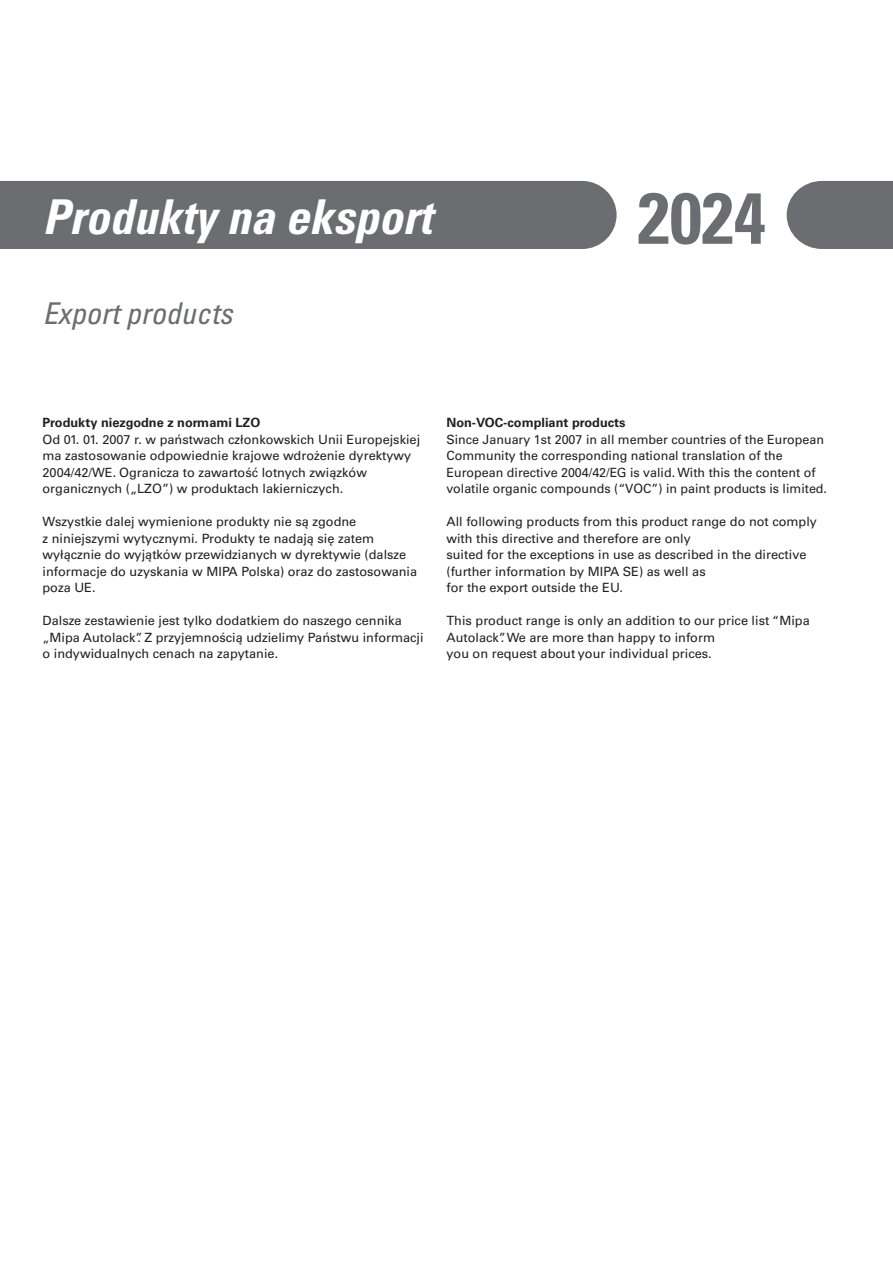
<style>
.page{position:relative;width:893px;height:1263px;background:#fff}
.page>*{position:absolute;margin:0;border:0;box-sizing:border-box;transform-origin:0 0}
.t1{font:72px "Univers LTCYR 67 Bold Cond";color:#6c6d70}
.t2{font:48px "Univers LTCYR 67 Bold Cond Obl";color:#fff}
.t3{font:30px "Univers LTCYR 57 Condensed Obl";color:#6c6d70}
.t4{font:12.75px/16.5px "Univers LT Pro 55 Roman";color:#231f20}
.t5{font:700 12.75px "Univers LT Pro 65";color:#231f20}
</style>
<div class="page">
<div style="left:0;top:181px;width:617px;height:68px;background:#6c6d70"></div>
<svg style="left:787px;top:181px;width:106px;height:68px;background:#767779"></svg>
<h2 class="t2" style="left:43px;top:188px;width:391px">Produkty na eksport</h2>
<h1 class="t1" style="left:638px;top:174px;width:129px">2024</h1>
<h3 class="t3" style="left:43px;top:294px;width:191px">Export products</h3>
<p class="t5" style="left:43px;top:415px;width:219px">Produkty niezgodne z normami LZO</p>
<p class="t4" style="left:43px;top:431px;width:379px">Od 01. 01. 2007 r. w państwach członkowskich Unii Europejskiej ma zastosowanie odpowiednie krajowe wdrożenie dyrektywy 2004/42/WE. Ogranicza to zawartość lotnych związków organicznych („LZO”) w produktach lakierniczych.</p>
<p class="t4" style="left:43px;top:513px;width:376px">Wszystkie dalej wymienione produkty nie są zgodne<br>z niniejszymi wytycznymi. Produkty te nadają się zatem wyłącznie do wyjątków przewidzianych w dyrektywie (dalsze informacje do uzyskania w MIPA Polska) oraz do zastosowania poza UE.</p>
<p class="t4" style="left:43px;top:612px;width:383px">Dalsze zestawienie jest tylko dodatkiem do naszego cennika „Mipa Autolack”. Z przyjemnością udzielimy Państwu informacji o indywidualnych cenach na zapytanie.</p>
<p class="t5" style="left:446px;top:415px;width:181px">Non-VOC-compliant products</p>
<p class="t4" style="left:446px;top:431px;width:382px">Since January 1st 2007 in all member countries of the European Community the corresponding national translation of the European directive 2004/42/EG is valid. With this the content of volatile organic compounds (“VOC”) in paint products is limited.</p>
<p class="t4" style="left:446px;top:513px;width:372px">All following products from this product range do not comply with this directive and therefore are only<br>suited for the exceptions in use as described in the directive (further information by MIPA SE) as well as<br>for the export outside the EU.</p>
<p class="t4" style="left:446px;top:612px;width:365px">This product range is only an addition to our price list “Mipa<br>Autolack”. We are more than happy to inform<br>you on request about your individual prices.</p>
</div>
